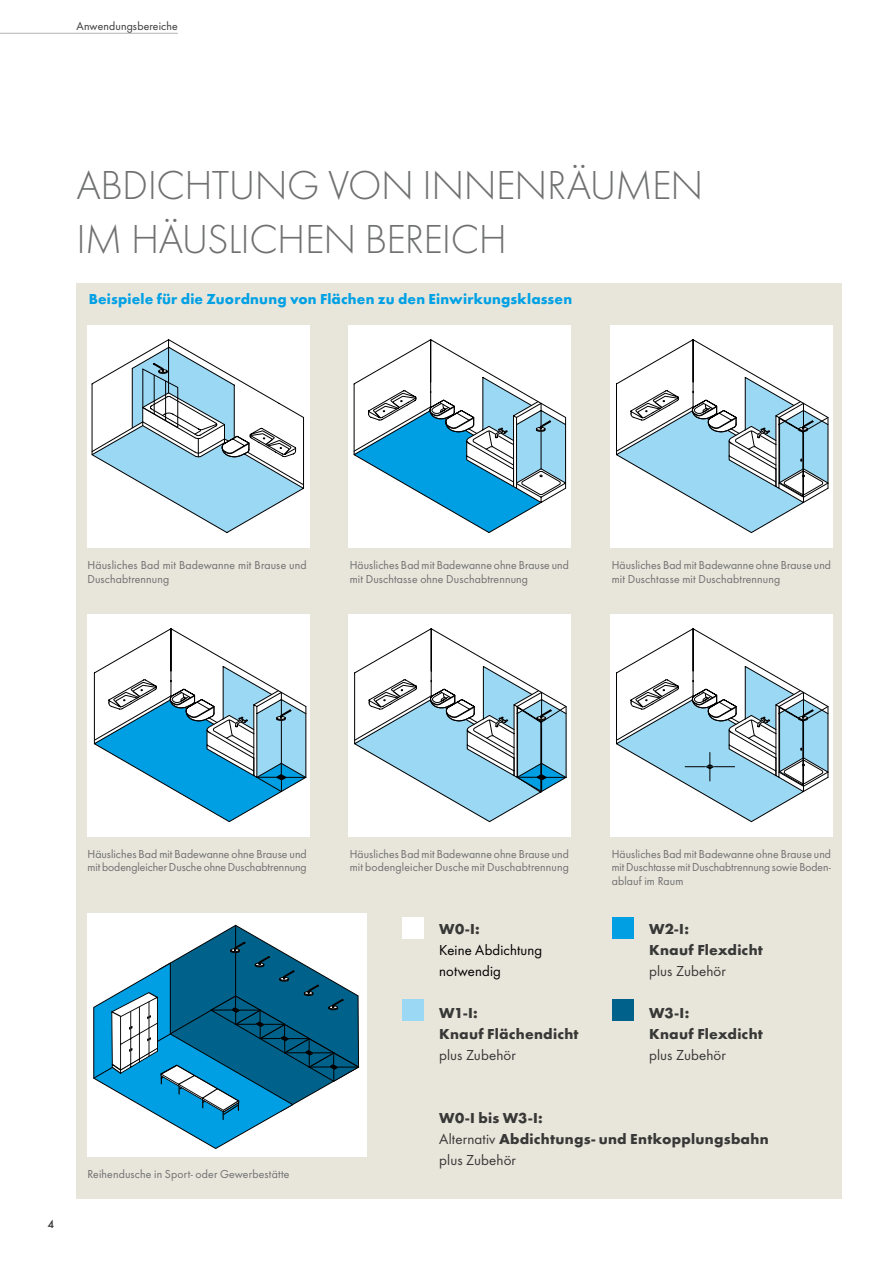
<style>
.page{position:relative;width:893px;height:1263px;background:#fff}
.page>*{position:absolute;margin:0;border:0;box-sizing:border-box;transform-origin:0 0}
.t1{font:300 42px/54px "Futura";letter-spacing:-.015em;color:#6f7070}
.t2{font:700 15px/21px "Futura";letter-spacing:.015em;color:#383937}
.t3{font:700 15px "Futura";letter-spacing:.01em;color:#00a1e5}
.t4{font:15px "Futura Boo";letter-spacing:.005em;color:#383937}
.t5{font:15px/21px "Futura Boo";letter-spacing:.01em;color:#000}
.t6{font:12px/13.5px "Futura Boo";letter-spacing:.01em;color:#6f7070}
.t7{font:12px "Futura Boo";letter-spacing:.01em;color:#383937}
.t8{font:500 12px "Futura";color:#383937}
.s1{font-family:"Futura Boo";font-weight:400}
</style>
<div class="page">
<div style="left:77px;top:283px;width:765px;height:916px;background:#e8e5db"></div>
<div style="left:87px;top:325px;width:223px;height:223px;background:#fff"></div>
<div style="left:87px;top:614px;width:223px;height:223px;background:#fff"></div>
<div style="left:87px;top:913px;width:280px;height:244px;background:#fff"></div>
<div style="left:348px;top:325px;width:223px;height:223px;background:#fff"></div>
<div style="left:610px;top:325px;width:223px;height:223px;background:#fff"></div>
<div style="left:610px;top:614px;width:222px;height:223px;background:#fff"></div>
<hr style="left:0;top:33px;width:178px;height:1px;background:#b1b4b4">
<svg style="left:353px;top:339px;width:213px;height:194px"></svg>
<svg style="left:91px;top:339px;width:213px;height:194px"></svg>
<svg style="left:616px;top:339px;width:213px;height:194px"></svg>
<hr style="left:803px;top:432px;width:1px;height:70px;background:#000">
<svg style="left:94px;top:628px;width:213px;height:194px"></svg>
<svg style="left:616px;top:628px;width:213px;height:194px"></svg>
<div style="left:402px;top:917px;width:22px;height:21px;background:#fff"></div>
<div style="left:402px;top:999px;width:22px;height:22px;background:#9bd8f4"></div>
<div style="left:612px;top:917px;width:22px;height:21px;background:#009fe3"></div>
<div style="left:612px;top:999px;width:22px;height:22px;background:#00628a"></div>
<svg style="left:93px;top:925px;width:266px;height:224px"></svg>
<div style="left:348px;top:614px;width:223px;height:223px;background:#fff"></div>
<svg style="left:354px;top:628px;width:213px;height:194px"></svg>
<hr style="left:541px;top:727px;width:1px;height:64px;background:#000">
<p class="t7" style="left:77px;top:19px;width:103px">Anwendungsbereiche</p>
<h1 class="t1" style="left:77px;top:159px;width:628px">ABDICHTUNG VON INNENRÄUMEN<br>IM HÄUSLICHEN BEREICH</h1>
<p class="t3" style="left:89px;top:290px;width:485px">Beispiele für die Zuordnung von Flächen zu den Einwirkungsklassen</p>
<p class="t6" style="left:87px;top:558px;width:221px">Häusliches Bad mit Badewanne mit Brause und<br>Duschabtrennung</p>
<p class="t6" style="left:350px;top:558px;width:221px">Häusliches Bad mit Badewanne ohne Brause und mit Duschtasse ohne Duschabtrennung</p>
<p class="t6" style="left:612px;top:558px;width:221px">Häusliches Bad mit Badewanne ohne Brause und mit Duschtasse mit Duschabtrennung</p>
<p class="t6" style="left:87px;top:847px;width:221px">Häusliches Bad mit Badewanne ohne Brause und mit bodengleicher Dusche ohne Duschabtrennung</p>
<p class="t8" style="left:48px;top:1217px;width:8px">4</p>
<p class="t6" style="left:87px;top:1167px;width:203px">Reihendusche in Sport- oder Gewerbestätte</p>
<p class="t6" style="left:350px;top:847px;width:221px">Häusliches Bad mit Badewanne ohne Brause und mit bodengleicher Dusche mit Duschabtrennung</p>
<p class="t2" style="left:439px;top:919px;width:42px">W0-I:</p>
<p class="t5" style="left:439px;top:940px;width:105px">Keine Abdichtung notwendig</p>
<p class="t2" style="left:439px;top:1003px;width:141px">W1-I:<br>Knauf Flächendicht</p>
<p class="t4" style="left:439px;top:1046px;width:78px">plus Zubehör</p>
<p class="t6" style="left:612px;top:847px;width:221px;text-align:justify">Häusliches Bad mit Badewanne ohne Brause und mit Duschtasse mit Duschabtrennung sowie Boden&shy;ablauf im Raum</p>
<p class="t2" style="left:649px;top:919px;width:115px">W2-I:<br>Knauf Flexdicht</p>
<p class="t4" style="left:649px;top:962px;width:78px">plus Zubehör</p>
<p class="t2" style="left:649px;top:1003px;width:115px">W3-I:<br>Knauf Flexdicht</p>
<p class="t4" style="left:649px;top:1046px;width:78px">plus Zubehör</p>
<p class="t2" style="left:439px;top:1108px;width:331px">W0-I bis W3-I:<br><span class="s1">Alternativ</span> Abdichtungs- und Entkopplungsbahn</p>
<p class="t4" style="left:439px;top:1151px;width:78px">plus Zubehör</p>
</div>
